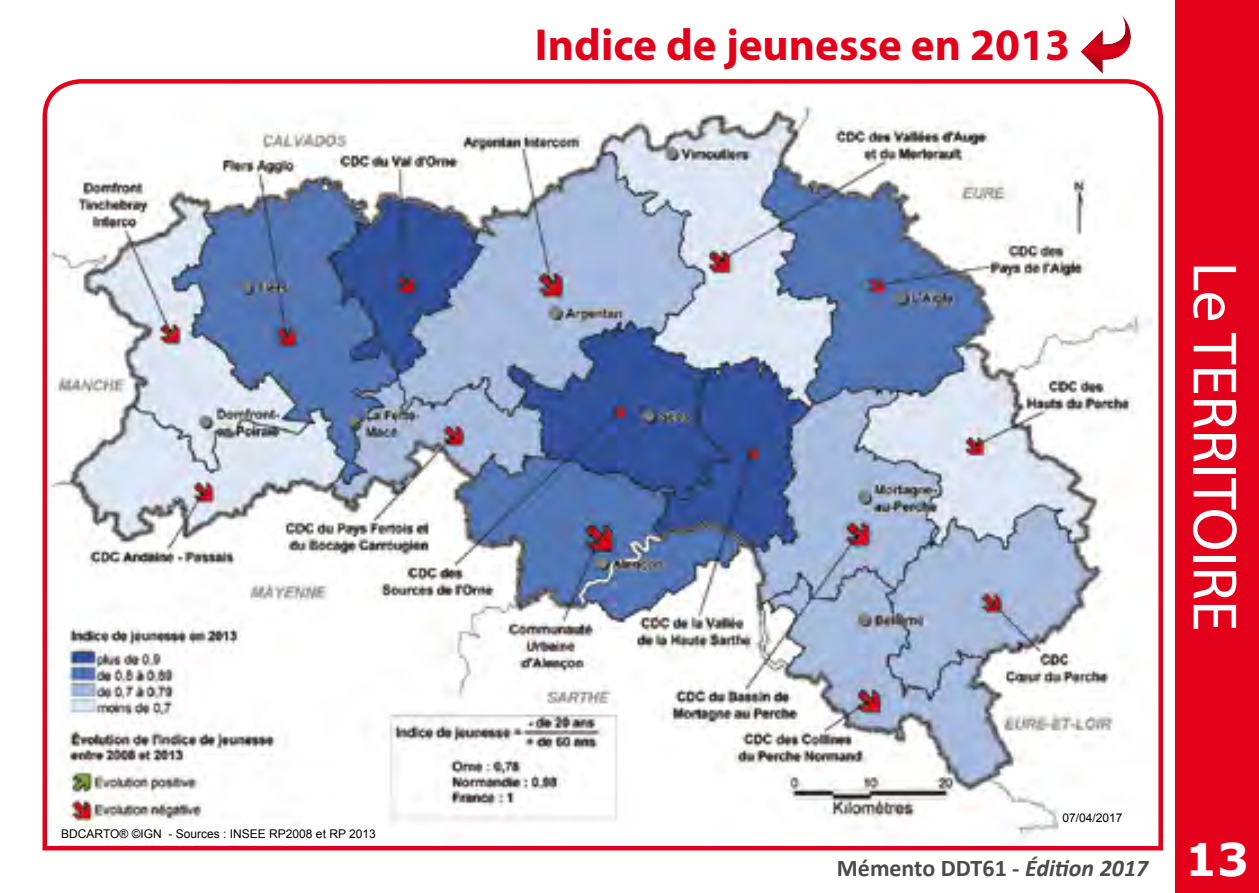
<style>
.page{position:relative;width:1259px;height:893px;background:#fff}
.page>*{position:absolute;margin:0;border:0;box-sizing:border-box;transform-origin:0 0}
.t1{font:63px "Myriad Pro";color:#fff}
.t2{font:700 45px "Myriad Pro";color:#e2001a}
.t3{font:700 45px "Verdana";color:#fff}
.t4{font:700 24px "Calibri";color:#4b4b4d}
.t5{font:12px "Arial";color:#000}
.s1{font-style:italic}
</style>
<div class="page">
<div style="left:1175px;top:0;width:84px;height:893px;background:#e2001a"></div>
<div style="left:1055px;top:0;width:102px;height:74px;background:#000;opacity:.5"></div>
<img style="left:42px;top:79px;width:1121px;height:772px">
<div style="left:53px;top:829px;width:392px;height:16px;background:#fff"></div>
<div style="left:1062px;top:813px;width:83px;height:32px;background:#fff"></div>
<p class="t5" style="left:61px;top:826px;width:316px">BDCARTO® ©I GN - Sources : I NSEE RP2008 et RP 2013</p>
<h2 class="t2" style="left:535px;top:15px;width:537px">Indice de jeunesse en 2013</h2>
<h1 class="t1" style="left:1253px;top:262px;width:371px;rotate:90deg">Le TERRITOIRE</h1>
<p class="t5" style="left:1062px;top:810px;width:62px">07/04/2017</p>
<h3 class="t4" style="left:837px;top:852px;width:313px">Mémento DDT61 - <span class="s1">Édition 2017</span></h3>
<h2 class="t3" style="left:1185px;top:827px;width:65px">13</h2>
</div>
